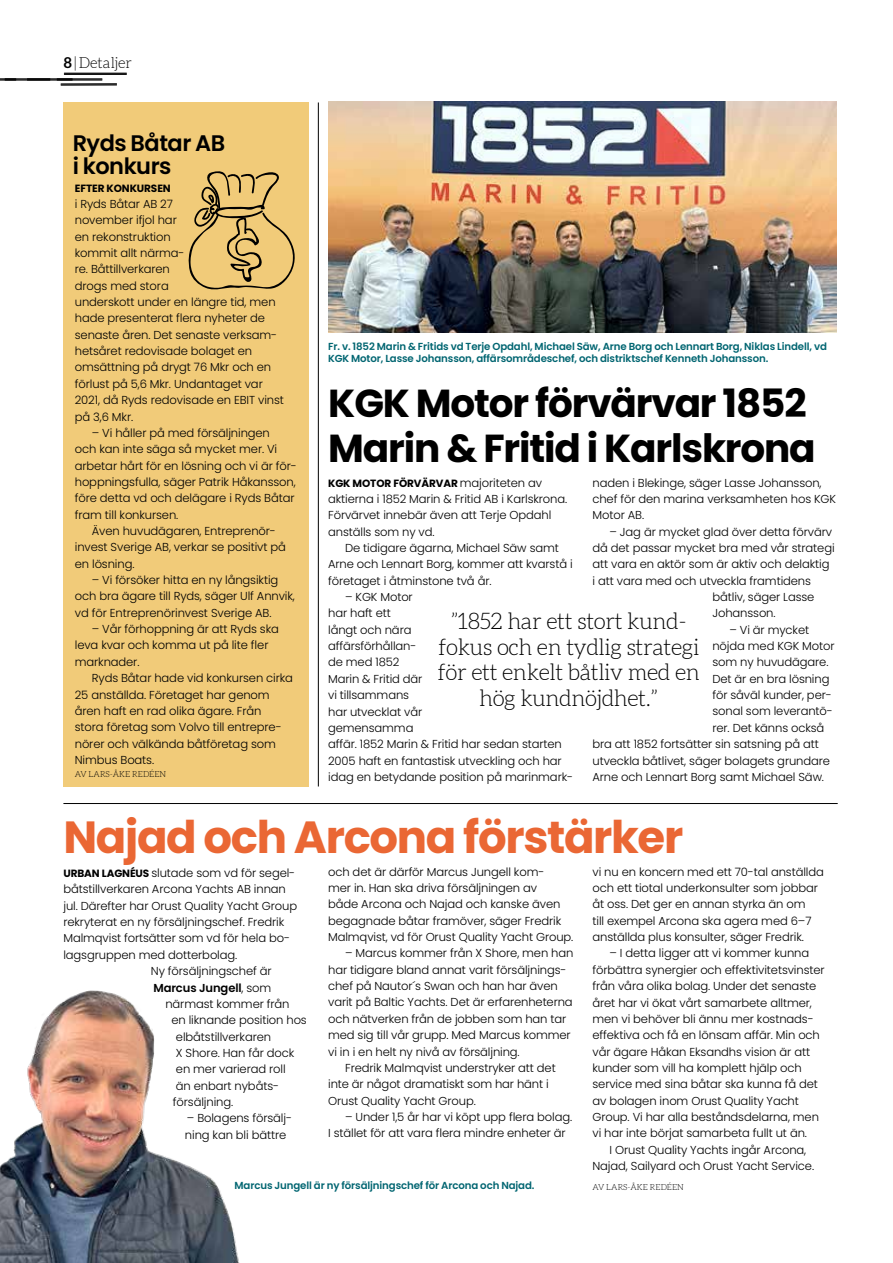
<style>
.page{position:relative;width:893px;height:1263px;background:#fff}
.page>*{position:absolute;margin:0;border:0;box-sizing:border-box;transform-origin:0 0}
.t1{font:700 45px "Poppins";letter-spacing:-.03em;color:#ea6734}
.t2{font:700 39px/45px "Poppins";letter-spacing:-.03em;color:#000}
.t3{font:300 22.5px/25.5px "Aleo";letter-spacing:-.02em;color:#000;text-align:center}
.t4{font:600 22.5px/22.5px "Poppins";letter-spacing:-.02em;color:#000}
.t5{font:700 18.3px "Hydra Text";color:#000}
.t6{font:300 15px "Aleo";color:#000}
.t7{font:300 11.55px/16.4px "Poppins";letter-spacing:-.01em;color:#000}
.t8{font:600 11.55px "Poppins";letter-spacing:-.01em;color:#000}
.t9{font:700 10.5px "Poppins";letter-spacing:-.01em;color:#000}
.t10{font:600 10.2px/12.8px "Poppins";letter-spacing:-.01em;color:#006571}
.t11{font:300 8.25px "Aleo";letter-spacing:.01em;color:#000}
.s1{font-weight:700}
.s2{font-weight:300;font-size:11.55px}
.s3{font-weight:700;font-size:10.5px}
.s4{font-weight:300}
</style>
<div class="page">
<div style="left:64px;top:102px;width:245px;height:684px;background:#f1cb79"></div>
<svg style="left:0;top:73px;width:127px;height:13px"></svg>
<hr style="left:892px;top:1083px;width:1px;height:180px;background:#211126">
<hr style="left:892px;top:668px;width:1px;height:87px;background:#211126">
<hr style="left:892px;top:0;width:1px;height:99px;background:#211126">
<svg style="left:188px;top:171px;width:107px;height:119px"></svg>
<img style="left:0;top:990px;width:240px;height:273px">
<hr style="left:63px;top:803px;width:775px;height:1px;background:#000">
<hr style="left:318px;top:102px;width:1px;height:684px;background:#000">
<img style="left:328px;top:102px;width:509px;height:231px">
<p class="t6" style="left:64px;top:54px;width:70px"><span class="s1">8</span>|Detaljer</p>
<h3 class="t4" style="left:73px;top:132px;width:154px">Ryds Båtar AB i konkurs</h3>
<p class="t9" style="left:75px;top:182px;width:97px">EFTER KONKURSEN</p>
<p class="t7" style="left:75px;top:196px;width:211px">i Ryds Båtar AB 27<br>november ifjol har<br>en rekonstruktion<br>kommit allt närma-<br>re. Båttillverkaren<br>drogs med stora<br>underskott under en längre tid, men hade presenterat flera nyheter de senaste åren. Det senaste verksam&shy;hetsåret redovisade bolaget en omsättning på drygt 76 Mkr och en förlust på 5,6 Mkr. Undantaget var<br>2021, då Ryds redovisade en EBIT vinst på 3,6 Mkr.</p>
<p class="t7" style="left:92px;top:425px;width:180px">– Vi håller på med försäljningen</p>
<p class="t7" style="left:75px;top:441px;width:204px">och kan inte säga så mycket mer. Vi</p>
<p class="t7" style="left:75px;top:457px;width:223px">arbetar hårt för en lösning och vi är för-</p>
<p class="t7" style="left:75px;top:474px;width:222px">hoppningsfulla, säger Patrik Håkansson,</p>
<p class="t7" style="left:75px;top:490px;width:221px">före detta vd och delägare i Ryds Båtar</p>
<p class="t7" style="left:75px;top:506px;width:105px">fram till konkursen.</p>
<p class="t7" style="left:92px;top:523px;width:186px">Även huvudägaren, Entreprenör-</p>
<p class="t7" style="left:75px;top:539px;width:213px">invest Sverige AB, verkar se positivt på</p>
<p class="t7" style="left:75px;top:555px;width:61px">en lösning.</p>
<p class="t7" style="left:75px;top:572px;width:222px;text-indent:17px">– Vi försöker hitta en ny långsiktig och bra ägare till Ryds, säger Ulf Annvik, vd för Entreprenörinvest Sverige AB.</p>
<p class="t7" style="left:75px;top:621px;width:206px;text-indent:17px">– Vår förhoppning är att Ryds ska leva kvar och komma ut på lite fler marknader.</p>
<p class="t7" style="left:75px;top:670px;width:220px;text-indent:17px">Ryds Båtar hade vid konkursen cirka<br>25 anställda. Företaget har genom åren haft en rad olika ägare. Från stora företag som Volvo till entrepre&shy;nörer och välkända båtföretag som<br>Nimbus Boats.</p>
<p class="t11" style="left:75px;top:770px;width:93px">AV LARS-ÅKE REDÉEN</p>
<p class="t10" style="left:328px;top:340px;width:500px">Fr. v. 1852 Marin &amp; Fritids vd Terje Opdahl, Michael Säw, Arne Borg och Lennart Borg, Niklas Lindell, vd<br>KGK Motor, Lasse Johansson, affärsområdeschef, och distriktschef Kenneth Johansson.</p>
<h2 class="t2" style="left:328px;top:381px;width:489px">KGK Motor förvärvar 1852<br>Marin &amp; Fritid i Karlskrona</h2>
<p class="t7" style="left:592px;top:474px;width:245px">naden i Blekinge, säger Lasse Johansson, chef för den marina verksamheten hos KGK<br>Motor AB.</p>
<p class="t7" style="left:609px;top:523px;width:224px">– Jag är mycket glad över detta förvärv</p>
<p class="t7" style="left:592px;top:540px;width:244px">då det passar mycket bra med vår strategi</p>
<p class="t7" style="left:592px;top:556px;width:238px">att vara en aktör som är aktiv och delaktig</p>
<p class="t7" style="left:592px;top:572px;width:220px">i att vara med och utveckla framtidens</p>
<p class="t7" style="left:712px;top:589px;width:104px">båtliv, säger Lasse</p>
<p class="t7" style="left:712px;top:605px;width:65px">Johansson.</p>
<p class="t7" style="left:729px;top:622px;width:81px">– Vi är mycket</p>
<p class="t7" style="left:712px;top:638px;width:124px">nöjda med KGK Motor</p>
<p class="t7" style="left:712px;top:654px;width:117px">som ny huvudägare.</p>
<p class="t7" style="left:712px;top:671px;width:119px">Det är en bra lösning</p>
<p class="t7" style="left:712px;top:687px;width:121px">för såväl kunder, per-</p>
<p class="t7" style="left:712px;top:703px;width:122px">sonal som leverantö-</p>
<p class="t7" style="left:712px;top:720px;width:113px">rer. Det känns också</p>
<p class="t7" style="left:592px;top:736px;width:228px">bra att 1852 fortsätter sin satsning på att</p>
<p class="t7" style="left:592px;top:752px;width:239px">utveckla båtlivet, säger bolagets grundare</p>
<p class="t7" style="left:592px;top:769px;width:233px">Arne och Lennart Borg samt Michael Säw.</p>
<h1 class="t1" style="left:63px;top:811px;width:621px">Najad och Arcona förstärker</h1>
<p class="t9" style="left:328px;top:477px;width:215px">KGK MOTOR FÖRVÄRVAR <span class="s2">majoriteten av</span></p>
<p class="t7" style="left:328px;top:491px;width:241px">aktierna i 1852 Marin &amp; Fritid AB i Karlskrona.<br>Förvärvet innebär även att Terje Opdahl anställs som ny vd.</p>
<p class="t7" style="left:328px;top:540px;width:246px;text-indent:17px">De tidigare ägarna, Michael Säw samt<br>Arne och Lennart Borg, kommer att kvarstå i företaget i åtminstone två år.</p>
<p class="t7" style="left:328px;top:589px;width:246px;text-indent:17px">– KGK Motor<br>har haft ett<br>långt och nära<br>affärsförhållan-<br>de med 1852<br>Marin &amp; Fritid där<br>vi tillsammans<br>har utvecklat vår<br>gemensamma<br>affär. 1852 Marin &amp; Fritid har sedan starten<br>2005 haft en fantastisk utveckling och har idag en betydande position på marinmark-</p>
<h3 class="t3" style="left:437px;top:610px;width:264px">”1852 har ett stort kund&shy;fokus och en tydlig strategi för ett enkelt båtliv med en hög kundnöjdhet.”</h3>
<p class="t7" style="left:63px;top:865px;width:233px"><span class="s3">URBAN LAGNÉUS</span> slutade som vd för segel-</p>
<p class="t7" style="left:63px;top:881px;width:224px">båtstillverkaren Arcona Yachts AB innan</p>
<p class="t7" style="left:63px;top:897px;width:235px">jul. Därefter har Orust Quality Yacht Group</p>
<p class="t7" style="left:63px;top:914px;width:222px">rekryterat en ny försäljningschef. Fredrik</p>
<p class="t7" style="left:63px;top:930px;width:228px">Malmqvist fortsätter som vd för hela bo-</p>
<p class="t7" style="left:63px;top:947px;width:175px">lagsgruppen med dotterbolag.</p>
<p class="t7" style="left:151px;top:963px;width:122px">Ny försäljningschef är</p>
<p class="t8" style="left:153px;top:981px;width:119px">Marcus Jungell<span class="s4">, som</span></p>
<p class="t7" style="left:165px;top:996px;width:126px">närmast kommer från</p>
<p class="t7" style="left:171px;top:1012px;width:137px">en liknande position hos</p>
<p class="t7" style="left:176px;top:1028px;width:97px">elbåtstillverkaren</p>
<p class="t7" style="left:176px;top:1045px;width:120px">X Shore. Han får dock</p>
<p class="t7" style="left:176px;top:1061px;width:111px">en mer varierad roll</p>
<p class="t7" style="left:176px;top:1077px;width:105px">än enbart nybåts-</p>
<p class="t7" style="left:173px;top:1094px;width:62px">försäljning.</p>
<p class="t7" style="left:185px;top:1110px;width:109px">– Bolagens försälj&shy;ning kan bli bättre</p>
<p class="t7" style="left:328px;top:863px;width:247px">och det är därför Marcus Jungell kom-<br>mer in. Han ska driva försäljningen av<br>både Arcona och Najad och kanske även begagnade båtar framöver, säger Fredrik Malmqvist, vd för Orust Quality Yacht Group.</p>
<p class="t7" style="left:345px;top:945px;width:230px">– Marcus kommer från X Shore, men han</p>
<p class="t7" style="left:328px;top:962px;width:240px">har tidigare bland annat varit försäljnings-</p>
<p class="t7" style="left:328px;top:978px;width:231px">chef på Nautor´s Swan och han har även</p>
<p class="t7" style="left:328px;top:994px;width:246px">varit på Baltic Yachts. Det är erfarenheterna</p>
<p class="t7" style="left:328px;top:1011px;width:240px">och nätverken från de jobben som han tar</p>
<p class="t7" style="left:328px;top:1027px;width:244px">med sig till vår grupp. Med Marcus kommer</p>
<p class="t7" style="left:328px;top:1043px;width:193px">vi in i en helt ny nivå av försäljning.</p>
<p class="t7" style="left:345px;top:1060px;width:212px">Fredrik Malmqvist understryker att det</p>
<p class="t7" style="left:328px;top:1076px;width:222px">inte är något dramatiskt som har hänt i</p>
<p class="t7" style="left:328px;top:1092px;width:149px">Orust Quality Yacht Group.</p>
<p class="t7" style="left:328px;top:1109px;width:245px;text-indent:17px">– Under 1,5 år har vi köpt upp flera bolag.<br>I stället för att vara flera mindre enheter är</p>
<p class="t7" style="left:592px;top:863px;width:233px">vi nu en koncern med ett 70-tal anställda och ett tiotal underkonsulter som jobbar åt oss. Det ger en annan styrka än om<br>till exempel Arcona ska agera med 6–7 anställda plus konsulter, säger Fredrik.</p>
<p class="t7" style="left:609px;top:945px;width:201px">– I detta ligger att vi kommer kunna</p>
<p class="t7" style="left:592px;top:962px;width:234px">förbättra synergier och effektivitetsvinster</p>
<p class="t7" style="left:592px;top:978px;width:225px">från våra olika bolag. Under det senaste</p>
<p class="t7" style="left:592px;top:994px;width:221px">året har vi ökat vårt samarbete alltmer,</p>
<p class="t7" style="left:592px;top:1011px;width:223px">men vi behöver bli ännu mer kostnads-</p>
<p class="t7" style="left:592px;top:1027px;width:229px">effektiva och få en lönsam affär. Min och</p>
<p class="t7" style="left:592px;top:1043px;width:219px">vår ägare Håkan Eksandhs vision är att</p>
<p class="t7" style="left:592px;top:1060px;width:211px">kunder som vill ha komplett hjälp och</p>
<p class="t7" style="left:592px;top:1076px;width:227px">service med sina båtar ska kunna få det</p>
<p class="t7" style="left:592px;top:1092px;width:208px">av bolagen inom Orust Quality Yacht</p>
<p class="t7" style="left:592px;top:1109px;width:228px">Group. Vi har alla beståndsdelarna, men</p>
<p class="t7" style="left:592px;top:1125px;width:216px">vi har inte börjat samarbeta fullt ut än.</p>
<p class="t7" style="left:609px;top:1141px;width:198px">I Orust Quality Yachts ingår Arcona,</p>
<p class="t7" style="left:592px;top:1158px;width:223px">Najad, Sailyard och Orust Yacht Service.</p>
<p class="t11" style="left:592px;top:1182px;width:93px">AV LARS-ÅKE REDÉEN</p>
<h3 class="t5" style="left:778px;top:1022px;width:80px">MD 5500</h3>
<p class="t10" style="left:235px;top:1179px;width:301px">Marcus Jungell är ny försäljningschef för Arcona och Najad.</p>
</div>
